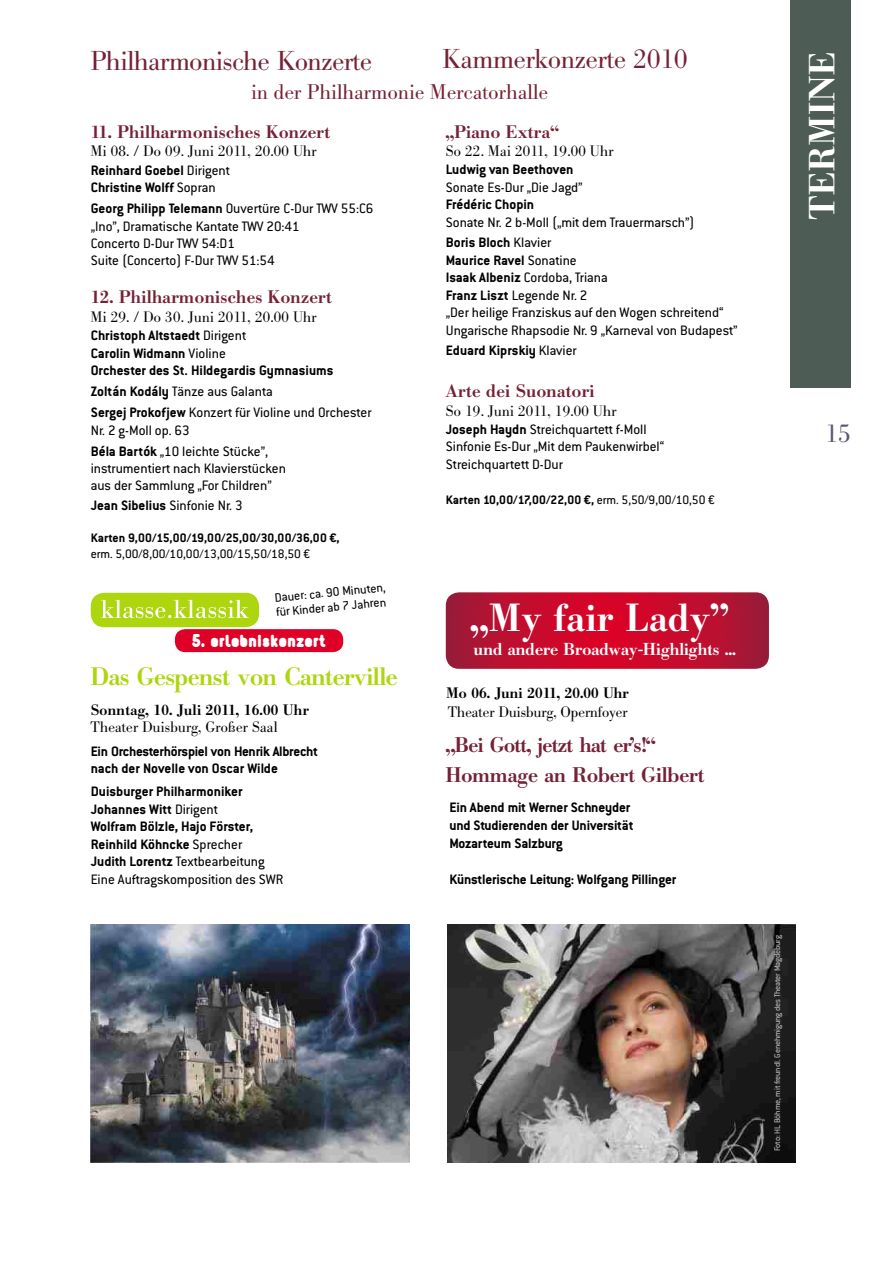
<style>
.page{position:relative;width:893px;height:1263px;background:#fff}
.page>*{position:absolute;margin:0;border:0;box-sizing:border-box;transform-origin:0 0}
.t1{font:700 38.85px "Bodoni Antiqua";color:#fff}
.t2{font:700 36px "Bodoni Antiqua";color:#fff}
.t3{font:27px "Bodoni Antiqua";letter-spacing:-.02em;color:#752136}
.t4{font:25.5px "Bodoni Antiqua";color:#595475}
.t5{font:700 25.05px "Bodoni Antiqua";letter-spacing:-.035em;color:#add60f}
.t6{font:700 21px/30px "Bodoni Antiqua";letter-spacing:-.025em;color:#752136}
.t7{font:21px "Bodoni Antiqua";color:#752136}
.t8{font:700 18px "Bodoni Antiqua";color:#752136}
.t9{font:700 17.1px "Bodoni Antiqua";letter-spacing:-.02em;color:#fff}
.t10{font:900 16.2px "Naiv";color:#fff}
.t11{font:15px/17.4px "Conduit";color:#000}
.t12{font:700 15px/17.5px "Conduit";color:#000}
.t13{font:15px "Bodoni Antiqua";color:#000}
.t14{font:700 15px/17.5px "Conduit";letter-spacing:-.02em;color:#000}
.t15{font:700 15px "Bodoni Antiqua";color:#000}
.t16{font:700 13.5px "Conduit";color:#000}
.t17{font:13.5px/14.7px "Conduit";color:#000}
.t18{font:9px "Conduit";letter-spacing:-.015em;color:#c2c2c2}
.s1{font-weight:700}
.s2{font-weight:400}
</style>
<div class="page">
<div style="left:790px;top:0;width:61px;height:388px;background:#4d5c54"></div>
<div style="left:91px;top:593px;width:168px;height:34px;background:#add60f;border-radius:13px"></div>
<div style="left:175px;top:629px;width:168px;height:23px;background:#de0026;border-radius:10px"></div>
<svg style="left:101px;top:600px;width:148px;height:18px"></svg>
<img style="left:91px;top:924px;width:319px;height:238px">
<img style="left:447px;top:924px;width:348px;height:239px">
<svg style="left:446px;top:592px;width:323px;height:77px;background:#bf0f2f"></svg>
<h3 class="t3" style="left:443px;top:44px;width:246px">Kammerkonzerte 2010</h3>
<h2 class="t2" style="left:801px;top:219px;width:170px;rotate:-90deg">TERMINE</h2>
<h3 class="t3" style="left:91px;top:46px;width:283px">Philharmonische Konzerte</h3>
<h3 class="t7" style="left:251px;top:80px;width:298px">in der Philharmonie Mercatorhalle</h3>
<p class="t8" style="left:446px;top:121px;width:115px">„Piano Extra“</p>
<p class="t8" style="left:91px;top:121px;width:241px">11. Philharmonisches Konzert</p>
<p class="t13" style="left:446px;top:143px;width:169px">So 22. Mai 2011, 19.00 Uhr</p>
<p class="t12" style="left:446px;top:162px;width:129px">Ludwig van Beethoven</p>
<p class="t11" style="left:446px;top:179px;width:138px">Sonate Es-Dur „Die Jagd”</p>
<p class="t12" style="left:446px;top:197px;width:90px">Frédéric Chopin</p>
<p class="t11" style="left:446px;top:213px;width:250px;line-height:20.7px">Sonate Nr. 2 b-Moll („mit dem Trauermarsch”)<br><span class="s1">Boris Bloch</span> Klavier</p>
<p class="t11" style="left:446px;top:252px;width:293px"><span class="s1">Maurice Ravel</span> Sonatine<br><span class="s1">Isaak Albeniz</span> Cordoba, Triana<br><span class="s1">Franz Liszt</span> Legende Nr. 2<br>„Der heilige Franziskus auf den Wogen schreitend“ Ungarische Rhapsodie Nr. 9 „Karneval von Budapest”</p>
<p class="t12" style="left:446px;top:343px;width:132px">Eduard Kiprskiy <span class="s2">Klavier</span></p>
<p class="t13" style="left:91px;top:143px;width:228px">Mi 08. / Do 09. Juni 2011, 20.00 Uhr</p>
<p class="t12" style="left:91px;top:162px;width:141px">Reinhard Goebel <span class="s2">Dirigent<br></span>Christine Wolff <span class="s2">Sopran</span></p>
<p class="t11" style="left:91px;top:200px;width:284px"><span class="s1">Georg Philipp Telemann</span> Ouvertüre C-Dur TWV 55:C6 „Ino”, Dramatische Kantate TWV 20:41<br>Concerto D-Dur TWV 54:D1<br>Suite (Concerto) F-Dur TWV 51:54</p>
<p class="t8" style="left:91px;top:287px;width:243px">12. Philharmonisches Konzert</p>
<p class="t13" style="left:91px;top:309px;width:228px">Mi 29. / Do 30. Juni 2011, 20.00 Uhr</p>
<p class="t12" style="left:91px;top:328px;width:244px">Christoph Altstaedt <span class="s2">Dirigent<br></span>Carolin Widmann <span class="s2">Violine<br></span>Orchester des St. Hildegardis Gymnasiums</p>
<p class="t11" style="left:91px;top:382px;width:282px;line-height:21px"><span class="s1">Zoltán Kodály</span> Tänze aus Galanta<br><span class="s1">Sergej Prokofjew</span> Konzert für Violine und Orchester</p>
<p class="t11" style="left:91px;top:421px;width:179px;line-height:20.7px">Nr. 2 g-Moll op. 63<br><span class="s1">Béla Bartók</span> „10 leichte Stücke”,</p>
<p class="t11" style="left:91px;top:460px;width:197px;line-height:17px">instrumentiert nach Klavierstücken aus der Sammlung „For Children”</p>
<p class="t12" style="left:91px;top:498px;width:153px">Jean Sibelius <span class="s2">Sinfonie Nr. 3</span></p>
<p class="t16" style="left:91px;top:532px;width:250px">Karten 9,00/15,00/19,00/25,00/30,00/36,00 €,</p>
<p class="t17" style="left:91px;top:547px;width:221px">erm. 5,00/8,00/10,00/13,00/15,50/18,50 €</p>
<p class="t8" style="left:446px;top:380px;width:151px">Arte dei Suonatori</p>
<p class="t13" style="left:446px;top:402px;width:173px">So 19. Juni 2011, 19.00 Uhr</p>
<p class="t11" style="left:446px;top:421px;width:220px"><span class="s1">Joseph Haydn</span> Streichquartett f-Moll<br>Sinfonie Es-Dur „Mit dem Paukenwirbel“<br>Streichquartett D-Dur</p>
<p class="t16" style="left:446px;top:494px;width:271px">Karten 10,00/17,00/22,00 €, <span class="s2">erm. 5,50/9,00/10,50 €</span></p>
<h3 class="t4" style="left:825px;top:418px;width:28px">15</h3>
<p class="t17" style="left:274px;top:591px;width:113px;rotate:-5deg">Dauer: ca. 90 Minuten, für Kinder ab 7 Jahren</p>
<p class="t10" style="left:192px;top:634px;width:136px">5. erlebniskonzert</p>
<h3 class="t5" style="left:91px;top:662px;width:309px">Das Gespenst von Canterville</h3>
<p class="t15" style="left:91px;top:701px;width:220px">Sonntag, 10. Juli 2011, 16.00 Uhr</p>
<p class="t13" style="left:91px;top:719px;width:189px">Theater Duisburg, Großer Saal</p>
<p class="t14" style="left:91px;top:743px;width:229px">Ein Orchesterhörspiel von Henrik Albrecht nach der Novelle von Oscar Wilde</p>
<p class="t12" style="left:91px;top:783px;width:194px">Duisburger Philharmoniker<br>Johannes Witt <span class="s2">Dirigent<br></span>Wolfram Bölzle, Hajo Förster,<br>Reinhild Köhncke <span class="s2">Sprecher<br></span>Judith Lorentz <span class="s2">Textbearbeitung<br>Eine Auftragskomposition des SWR</span></p>
<h1 class="t1" style="left:471px;top:595px;width:259px">„My fair Lady"</h1>
<p class="t9" style="left:474px;top:639px;width:264px">und andere Broadway-Highlights ...</p>
<p class="t15" style="left:446px;top:684px;width:184px">Mo 06. Juni 2011, 20.00 Uhr</p>
<p class="t13" style="left:448px;top:703px;width:181px">Theater Duisburg, Opernfoyer</p>
<h3 class="t6" style="left:446px;top:730px;width:261px">„Bei Gott, jetzt hat er’s!“<br>Hommage an Robert Gilbert</h3>
<p class="t12" style="left:449px;top:800px;width:186px">Ein Abend mit Werner Schneyder und Studierenden der Universität<br>Mozarteum Salzburg</p>
<p class="t12" style="left:449px;top:871px;width:228px">Künstlerische Leitung: Wolfgang Pillinger</p>
<p class="t18" style="left:773px;top:1151px;width:217px;rotate:-90deg">Foto: HL Böhme, mit freundl. Genehmigung des Theater Magdeburg</p>
</div>
